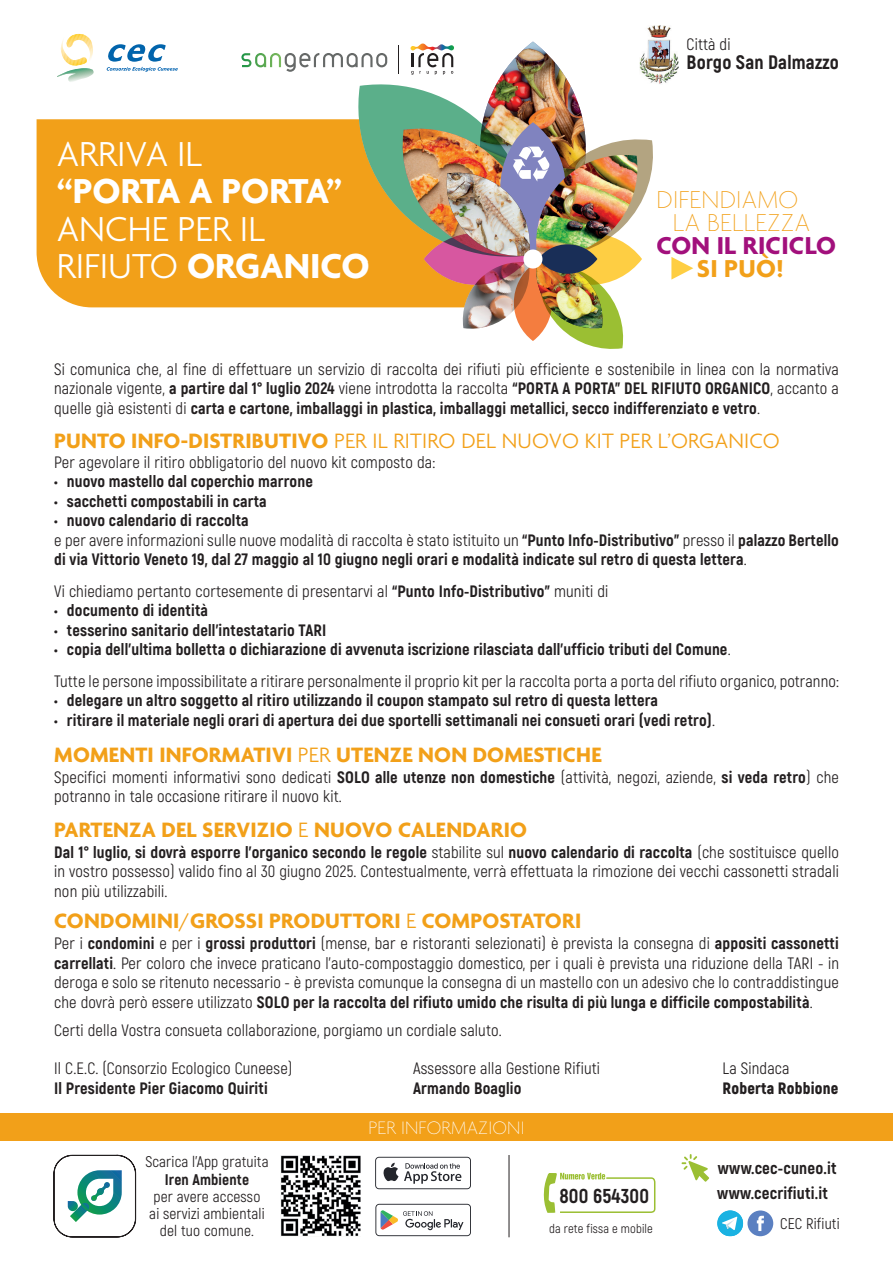
<style>
.page{position:relative;width:893px;height:1263px;background:#fff}
.page>*{position:absolute;margin:0;border:0;box-sizing:border-box;transform-origin:0 0}
.t1{font:300 37.5px/37.5px "Agenda";color:#fff}
.t2{font:700 37.5px "Agenda";letter-spacing:-.025em;color:#fff}
.t3{font:100 26.4px/23px "Agenda";letter-spacing:.01em;color:#f2a019}
.t4{font:700 26.4px "Agenda";letter-spacing:.01em;color:#a2107c}
.t5{font:700 26.4px "Agenda";color:#f2a019}
.t6{font:700 22.5px "Agenda";letter-spacing:.01em;color:#f2a019}
.t7{font:300 22.5px "Agenda";letter-spacing:.01em;color:#f2a019}
.t8{font:800 20.1px "Akrobat";letter-spacing:.01em;color:#231f20}
.t9{font:800 19.5px "Akrobat";letter-spacing:.01em;color:#231f20}
.t10{font:100 19.5px "Agenda";letter-spacing:.01em;color:#fff}
.t11{font:800 16.95px "Akrobat";letter-spacing:.01em;color:#231f20}
.t12{font:16.5px/19.5px "Akrobat";letter-spacing:.01em;color:#231f20;text-align:justify}
.t13{font:800 16.5px/19.5px "Akrobat";letter-spacing:.01em;color:#231f20}
.t14{font:900 16.5px "Akrobat";letter-spacing:.01em;color:#231f20}
.t15{font:15.45px/17.2px "Akrobat";letter-spacing:.01em;color:#231f20;text-align:center}
.t16{font:800 15.45px "Akrobat";letter-spacing:.01em;color:#231f20}
.t17{font:12.6px "Akrobat";letter-spacing:.01em;color:#231f20}
.s1{font-weight:700}
.s2{font-weight:800}
.s3{font-weight:400}
.s4{font-weight:300}
</style>
<div class="page">
<div style="left:37px;top:119px;width:204px;height:188px;background:#f2a019"></div>
<svg style="left:107px;top:44px;width:71px;height:28px"></svg>
<svg style="left:57px;top:34px;width:37px;height:48px"></svg>
<div style="left:0;top:1113px;width:893px;height:28px;background:#f2a019"></div>
<svg style="left:543px;top:1173px;width:112px;height:40px"></svg>
<svg style="left:682px;top:1154px;width:27px;height:28px"></svg>
<hr style="left:509px;top:1155px;width:1px;height:82px;background:#231f20">
<div style="left:717px;top:1210px;width:26px;height:26px;background:#1ab2e2;border-radius:13px"></div>
<svg style="left:722px;top:1216px;width:15px;height:14px"></svg>
<div style="left:747px;top:1210px;width:26px;height:26px;background:#5b80c1;border-radius:50%"></div>
<svg style="left:757px;top:1216px;width:7px;height:15px"></svg>
<svg style="left:53px;top:1155px;width:83px;height:83px"></svg>
<img style="left:280px;top:1156px;width:81px;height:80px">
<svg style="left:375px;top:1204px;width:96px;height:32px"></svg>
<svg style="left:375px;top:1157px;width:96px;height:32px"></svg>
<svg style="left:671px;top:257px;width:22px;height:23px"></svg>
<img style="left:241px;top:44px;width:412px;height:305px">
<img style="left:640px;top:25px;width:38px;height:60px">
<h1 class="t1" style="left:57px;top:137px;width:147px">ARRIVA IL</h1>
<h1 class="t2" style="left:57px;top:171px;width:287px">“PORTA A PORTA”</h1>
<h1 class="t1" style="left:57px;top:212px;width:314px">ANCHE PER IL<br>RIFIUTO <span class="s1">ORGANICO</span></h1>
<p class="t12" style="left:687px;top:34px;width:45px">Città di</p>
<p class="t9" style="left:687px;top:50px;width:154px">Borgo San Dalmazzo</p>
<h2 class="t3" style="left:673px;top:189px;width:139px;text-indent:-16px">DIFENDIAMO<br>LA BELLEZZA</h2>
<h2 class="t4" style="left:656px;top:231px;width:181px">CON IL RICICLO</h2>
<h2 class="t5" style="left:697px;top:254px;width:88px">SI PUÒ!</h2>
<p class="t12" style="left:54px;top:359px;width:786px">Si comunica che, al fine di effettuare un servizio di raccolta dei rifiuti più efficiente e sostenibile in linea con la normativa nazionale vigente, <span class="s2">a partire dal 1° luglio 2024</span> viene introdotta la raccolta <span class="s2">“PORTA A PORTA” DEL RIFIUTO ORGANICO</span>, accanto a quelle già esistenti di <span class="s2">carta e cartone, imballaggi in plastica, imballaggi metallici, secco indifferenziato e vetro</span>.</p>
<h3 class="t7" style="left:54px;top:429px;width:727px"><span class="s1">PUNTO INFO-DISTRIBUTIVO</span> PER IL RITIRO DEL NUOVO KIT PER L’ORGANICO</h3>
<p class="t12" style="left:54px;top:452px;width:383px">Per agevolare il ritiro obbligatorio del nuovo kit composto da:</p>
<p class="t13" style="left:54px;top:472px;width:260px">• nuovo mastello dal coperchio marrone</p>
<p class="t13" style="left:54px;top:491px;width:214px">• sacchetti compostabili in carta</p>
<p class="t13" style="left:54px;top:511px;width:786px">• nuovo calendario di raccolta<br><span class="s3">e per avere informazioni sulle nuove modalità di raccolta è stato istituito un</span> “Punto Info-Distributivo” <span class="s3">presso il</span> palazzo Bertello di via Vittorio Veneto 19, dal 27 maggio al 10 giugno negli orari e modalità indicate sul retro di questa lettera<span class="s3">.</span></p>
<p class="t12" style="left:54px;top:581px;width:556px">Vi chiediamo pertanto cortesemente di presentarvi al <span class="s2">“Punto Info-Distributivo”</span> muniti di</p>
<p class="t13" style="left:54px;top:601px;width:155px">• documento di identità</p>
<p class="t13" style="left:54px;top:620px;width:274px">• tesserino sanitario dell’intestatario TARI</p>
<p class="t12" style="left:54px;top:634px;width:786px;line-height:31.5px"><span class="s2">• copia dell’ultima bolletta o dichiarazione di avvenuta iscrizione rilasciata dall’ufficio tributi del Comune</span>.<br>Tutte le persone impossibilitate a ritirare personalmente il proprio kit per la raccolta porta a porta del rifiuto organico, potranno:</p>
<p class="t13" style="left:54px;top:691px;width:605px">• delegare un altro soggetto al ritiro utilizzando il coupon stampato sul retro di questa lettera</p>
<p class="t13" style="left:54px;top:710px;width:662px">• ritirare il materiale negli orari di apertura dei due sportelli settimanali nei consueti orari (vedi retro)<span class="s3">.</span></p>
<h3 class="t6" style="left:54px;top:742px;width:549px">MOMENTI INFORMATIVI <span class="s4">PER</span> UTENZE NON DOMESTICHE</h3>
<p class="t12" style="left:54px;top:767px;width:786px">Specifici momenti informativi sono dedicati <span class="s2">SOLO alle utenze non domestiche</span> (attività, negozi, aziende, <span class="s2">si veda retro</span>) che potranno in tale occasione ritirare il nuovo kit.</p>
<h3 class="t6" style="left:54px;top:817px;width:474px">PARTENZA DEL SERVIZIO <span class="s4">E</span> NUOVO CALENDARIO</h3>
<p class="t12" style="left:54px;top:842px;width:786px"><span class="s2">Dal 1° luglio, si dovrà esporre l’organico secondo le regole</span> stabilite sul <span class="s2">nuovo calendario di raccolta</span> (che sostituisce quello in vostro possesso) valido fino al 30 giugno 2025. Contestualmente, verrà effettuata la rimozione dei vecchi cassonetti stradali non più utilizzabili.</p>
<h3 class="t6" style="left:54px;top:909px;width:529px">CONDOMINI<span class="s4">/</span>GROSSI PRODUTTORI <span class="s4">E</span> COMPOSTATORI</h3>
<p class="t12" style="left:54px;top:934px;width:786px">Per i <span class="s2">condomini</span> e per i <span class="s2">grossi produttori</span> (mense, bar e ristoranti selezionati) è prevista la consegna di <span class="s2">appositi cassonetti carrellati</span>. Per coloro che invece praticano l’auto-compostaggio domestico, per i quali è prevista una riduzione della TARI - in deroga e solo se ritenuto necessario - è prevista comunque la consegna di un mastello con un adesivo che lo contraddistingue che dovrà però essere utilizzato <span class="s2">SOLO per la raccolta del rifiuto umido che risulta di più lunga e difficile compostabilità</span>.</p>
<p class="t12" style="left:54px;top:1021px;width:449px">Certi della Vostra consueta collaborazione, porgiamo un cordiale saluto.</p>
<p class="t12" style="left:54px;top:1059px;width:240px">Il C.E.C. (Consorzio Ecologico Cuneese)</p>
<p class="t13" style="left:54px;top:1078px;width:215px">Il Presidente Pier Giacomo Quiriti</p>
<p class="t12" style="left:413px;top:1059px;width:188px">Assessore alla Gestione Rifiuti</p>
<p class="t13" style="left:413px;top:1078px;width:110px">Armando Boaglio</p>
<p class="t12" style="left:723px;top:1059px;width:68px">La Sindaca</p>
<p class="t14" style="left:723px;top:1077px;width:117px">Roberta Robbione</p>
<p class="t15" style="left:145px;top:1153px;width:125px">Scarica l’App gratuita</p>
<p class="t16" style="left:165px;top:1169px;width:86px">Iren Ambiente</p>
<p class="t15" style="left:149px;top:1188px;width:117px">per avere accesso ai servizi ambientali del tuo comune.</p>
<p class="t10" style="left:368px;top:1117px;width:158px">PER INFORMAZIONI</p>
<p class="t11" style="left:718px;top:1157px;width:120px">www.cec-cuneo.it</p>
<p class="t8" style="left:559px;top:1183px;width:91px">800 654300</p>
<p class="t11" style="left:717px;top:1182px;width:112px">www.cecrifiuti.it</p>
<p class="t17" style="left:549px;top:1221px;width:105px">da rete fissa e mobile</p>
<p class="t15" style="left:780px;top:1215px;width:61px">CEC Rifiuti</p>
</div>
